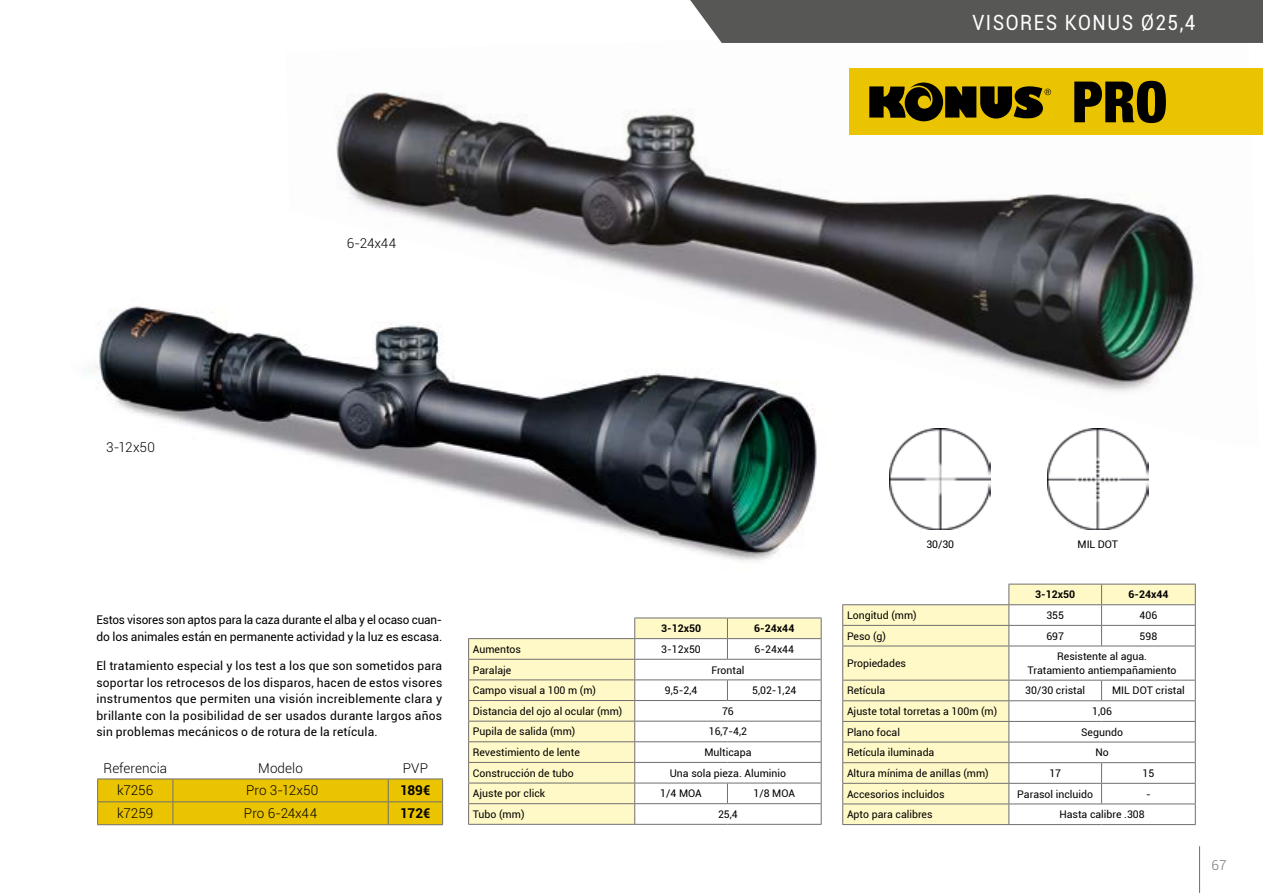
<style>
.page{position:relative;width:1263px;height:893px;background:#fff}
.page>*{position:absolute;margin:0;border:0;box-sizing:border-box;transform-origin:0 0}
.t1{font:900 condensed 57px "Helvetica Neue LT Std";color:#000}
.Sección_pág__Der{font:21px "Roboto";letter-spacing:.08em;color:#fff;scale:.9 1}
.tabla_9-12_centrado{font:300 13.5px "Roboto";color:#000}
.Texto_9-12_-_justif{font:300 13.5px "Roboto";letter-spacing:-.01em;color:#000}
.tabla_9-12_centrado-2{font:700 13.5px "Roboto";letter-spacing:-.015em;color:#000}
.t2{font:300 13.5px "Roboto";color:#706f6f}
.texto_8-11{font:12px/16.5px "Roboto";letter-spacing:-.005em;color:#000}
.Tabla_7-9_Izq{font:10.5px "Roboto";color:#000}
.Tabla_7-9_centrado{font:10.5px "Roboto";color:#000}
.Tabla_7-9_centrado-2{font:700 10.5px "Roboto";color:#000}
</style>
<div class="page">
<img style="left:336px;top:68px;width:923px;height:361px">
<img style="left:96px;top:262px;width:787px;height:356px">
<div style="left:690px;top:0;width:573px;height:43px;background:#575756"></div>
<div style="left:469px;top:639px;width:165px;height:185px;background:#fff9c7"></div>
<hr style="left:468px;top:659px;width:167px;height:1px;background:#706f6f">
<hr style="left:468px;top:679px;width:167px;height:1px;background:#706f6f">
<hr style="left:468px;top:700px;width:167px;height:1px;background:#706f6f">
<hr style="left:468px;top:721px;width:167px;height:1px;background:#706f6f">
<hr style="left:468px;top:741px;width:167px;height:1px;background:#706f6f">
<hr style="left:468px;top:762px;width:167px;height:1px;background:#706f6f">
<hr style="left:468px;top:783px;width:167px;height:1px;background:#706f6f">
<hr style="left:468px;top:803px;width:167px;height:1px;background:#706f6f">
<hr style="left:468px;top:824px;width:167px;height:1px;background:#706f6f">
<hr style="left:635px;top:824px;width:92px;height:1px;background:#706f6f">
<hr style="left:727px;top:824px;width:94px;height:1px;background:#706f6f">
<svg style="left:468px;top:639px;width:1px;height:185px"></svg>
<svg style="left:634px;top:618px;width:188px;height:206px"></svg>
<hr style="left:468px;top:638px;width:167px;height:1px;background:#706f6f">
<hr style="left:635px;top:638px;width:92px;height:1px;background:#706f6f">
<hr style="left:727px;top:638px;width:94px;height:1px;background:#706f6f">
<svg style="left:97px;top:778px;width:346px;height:46px;background:#e3bf08"></svg>
<hr style="left:97px;top:824px;width:76px;height:1px;background:#706f6f">
<hr style="left:173px;top:824px;width:215px;height:1px;background:#706f6f">
<hr style="left:388px;top:824px;width:55px;height:1px;background:#706f6f">
<div style="left:849px;top:69px;width:414px;height:66px;background:#eac400"></div>
<svg style="left:869px;top:83px;width:182px;height:38px"></svg>
<img style="left:890px;top:429px;width:101px;height:101px">
<img style="left:1047px;top:429px;width:101px;height:101px">
<svg style="left:843px;top:584px;width:165px;height:240px;background:#fcf7ca"></svg>
<hr style="left:842px;top:625px;width:167px;height:1px;background:#706f6f">
<hr style="left:842px;top:646px;width:167px;height:1px;background:#706f6f">
<hr style="left:842px;top:680px;width:167px;height:1px;background:#706f6f">
<hr style="left:842px;top:700px;width:167px;height:1px;background:#706f6f">
<hr style="left:842px;top:721px;width:167px;height:1px;background:#706f6f">
<hr style="left:842px;top:742px;width:167px;height:1px;background:#706f6f">
<hr style="left:842px;top:762px;width:167px;height:1px;background:#706f6f">
<hr style="left:842px;top:783px;width:167px;height:1px;background:#706f6f">
<hr style="left:842px;top:804px;width:167px;height:1px;background:#706f6f">
<svg style="left:842px;top:605px;width:1px;height:41px"></svg>
<hr style="left:842px;top:646px;width:1px;height:34px;background:#706f6f">
<svg style="left:842px;top:680px;width:1px;height:144px"></svg>
<hr style="left:842px;top:824px;width:167px;height:1px;background:#706f6f">
<svg style="left:1008px;top:584px;width:188px;height:241px"></svg>
<hr style="left:842px;top:604px;width:167px;height:1px;background:#706f6f">
<hr style="left:1009px;top:604px;width:92px;height:1px;background:#706f6f">
<hr style="left:1101px;top:604px;width:95px;height:1px;background:#706f6f">
<hr style="left:1199px;top:846px;width:1px;height:47px;background:#706f6f">
<p class="Texto_9-12_-_justif" style="left:347px;top:234px;width:51px">6-24x44</p>
<p class="Sección_pág__Der" style="left:972px;top:7px;width:249px">VISORES KONUS Ø25,4</p>
<p class="t1" style="left:1072px;top:67px;width:97px">PRO</p>
<p class="Texto_9-12_-_justif" style="left:106px;top:438px;width:50px">3-12x50</p>
<p class="texto_8-11" style="left:96px;top:611px;width:347px">Estos visores son aptos para la caza durante el alba y el ocaso cuan&shy;do los animales están en permanente actividad y la luz es escasa.</p>
<p class="texto_8-11" style="left:96px;top:657px;width:347px;text-align:justify">El tratamiento especial y los test a los que son sometidos para soportar los retrocesos de los disparos, hacen de estos visores instrumentos que permiten una visión increiblemente clara y brillante con la posibilidad de ser usados durante largos años sin problemas mecánicos o de rotura de la retícula.</p>
<p class="tabla_9-12_centrado" style="left:104px;top:758px;width:65px">Referencia</p>
<p class="tabla_9-12_centrado" style="left:258px;top:758px;width:46px">Modelo</p>
<p class="tabla_9-12_centrado" style="left:403px;top:758px;width:27px">PVP</p>
<p class="tabla_9-12_centrado" style="left:117px;top:781px;width:38px">k7256</p>
<p class="tabla_9-12_centrado" style="left:246px;top:781px;width:74px">Pro 3-12x50</p>
<p class="tabla_9-12_centrado-2" style="left:400px;top:781px;width:32px">189€</p>
<p class="tabla_9-12_centrado" style="left:117px;top:804px;width:38px">k7259</p>
<p class="tabla_9-12_centrado" style="left:244px;top:804px;width:75px">Pro 6-24x44</p>
<p class="tabla_9-12_centrado-2" style="left:400px;top:804px;width:32px">172€</p>
<p class="Tabla_7-9_centrado-2" style="left:661px;top:621px;width:42px">3-12x50</p>
<p class="Tabla_7-9_centrado-2" style="left:754px;top:621px;width:42px">6-24x44</p>
<p class="Tabla_7-9_Izq" style="left:473px;top:642px;width:50px">Aumentos</p>
<p class="Tabla_7-9_centrado" style="left:661px;top:642px;width:41px">3-12x50</p>
<p class="Tabla_7-9_centrado" style="left:754px;top:642px;width:41px">6-24x44</p>
<p class="Tabla_7-9_Izq" style="left:473px;top:662px;width:40px">Paralaje</p>
<p class="Tabla_7-9_centrado" style="left:711px;top:662px;width:35px">Frontal</p>
<p class="Tabla_7-9_Izq" style="left:473px;top:683px;width:125px">Campo visual a 100 m (m)</p>
<p class="Tabla_7-9_centrado" style="left:665px;top:683px;width:34px">9,5-2,4</p>
<p class="Tabla_7-9_centrado" style="left:752px;top:683px;width:46px">5,02-1,24</p>
<p class="Tabla_7-9_Izq" style="left:473px;top:704px;width:151px">Distancia del ojo al ocular (mm)</p>
<p class="Tabla_7-9_centrado" style="left:722px;top:704px;width:13px">76</p>
<p class="Tabla_7-9_Izq" style="left:473px;top:724px;width:104px">Pupila de salida (mm)</p>
<p class="Tabla_7-9_centrado" style="left:709px;top:724px;width:40px">16,7-4,2</p>
<p class="Tabla_7-9_Izq" style="left:473px;top:745px;width:109px">Revestimiento de lente</p>
<p class="Tabla_7-9_centrado" style="left:704px;top:745px;width:48px">Multicapa</p>
<p class="Tabla_7-9_Izq" style="left:473px;top:766px;width:102px">Construcción de tubo</p>
<p class="Tabla_7-9_centrado" style="left:670px;top:766px;width:118px">Una sola pieza. Aluminio</p>
<p class="Tabla_7-9_Izq" style="left:473px;top:786px;width:74px">Ajuste por click</p>
<p class="Tabla_7-9_centrado" style="left:660px;top:786px;width:43px">1/4 MOA</p>
<p class="Tabla_7-9_centrado" style="left:753px;top:786px;width:43px">1/8 MOA</p>
<p class="Tabla_7-9_Izq" style="left:473px;top:807px;width:53px">Tubo (mm)</p>
<p class="Tabla_7-9_centrado" style="left:718px;top:807px;width:21px">25,4</p>
<p class="Tabla_7-9_Izq" style="left:926px;top:537px;width:29px">30/30</p>
<p class="Tabla_7-9_Izq" style="left:1077px;top:537px;width:42px">MIL DOT</p>
<p class="Tabla_7-9_centrado-2" style="left:1035px;top:587px;width:42px">3-12x50</p>
<p class="Tabla_7-9_centrado-2" style="left:1128px;top:587px;width:42px">6-24x44</p>
<p class="Tabla_7-9_Izq" style="left:847px;top:608px;width:71px">Longitud (mm)</p>
<p class="Tabla_7-9_centrado" style="left:1046px;top:608px;width:19px">355</p>
<p class="Tabla_7-9_centrado" style="left:1139px;top:608px;width:19px">406</p>
<p class="Tabla_7-9_Izq" style="left:847px;top:628px;width:41px">Peso (g)</p>
<p class="Tabla_7-9_centrado" style="left:1046px;top:628px;width:19px">697</p>
<p class="Tabla_7-9_centrado" style="left:1139px;top:628px;width:19px">598</p>
<p class="Tabla_7-9_Izq" style="left:847px;top:656px;width:61px">Propiedades</p>
<p class="Tabla_7-9_centrado" style="left:1057px;top:649px;width:91px">Resistente al agua.</p>
<p class="Tabla_7-9_centrado" style="left:1028px;top:663px;width:150px">Tratamiento antiempañamiento</p>
<p class="Tabla_7-9_Izq" style="left:847px;top:683px;width:40px">Retícula</p>
<p class="Tabla_7-9_centrado" style="left:1025px;top:683px;width:61px">30/30 cristal</p>
<p class="Tabla_7-9_centrado" style="left:1112px;top:683px;width:74px">MIL DOT cristal</p>
<p class="Tabla_7-9_Izq" style="left:847px;top:704px;width:152px">Ajuste total torretas a 100m (m)</p>
<p class="Tabla_7-9_centrado" style="left:1092px;top:704px;width:21px">1,06</p>
<p class="Tabla_7-9_Izq" style="left:847px;top:725px;width:54px">Plano focal</p>
<p class="Tabla_7-9_centrado" style="left:1081px;top:725px;width:43px">Segundo</p>
<p class="Tabla_7-9_Izq" style="left:847px;top:745px;width:89px">Retícula iluminada</p>
<p class="Tabla_7-9_centrado" style="left:1095px;top:745px;width:15px">No</p>
<p class="Tabla_7-9_Izq" style="left:847px;top:766px;width:143px">Altura mínima de anillas (mm)</p>
<p class="Tabla_7-9_centrado" style="left:1049px;top:766px;width:13px">17</p>
<p class="Tabla_7-9_centrado" style="left:1142px;top:766px;width:13px">15</p>
<p class="Tabla_7-9_Izq" style="left:847px;top:786px;width:99px">Accesorios incluidos</p>
<p class="Tabla_7-9_centrado" style="left:1017px;top:786px;width:77px">Parasol incluido</p>
<p class="Tabla_7-9_centrado" style="left:1146px;top:786px;width:6px">-</p>
<p class="Tabla_7-9_Izq" style="left:847px;top:807px;width:87px">Apto para calibres</p>
<p class="Tabla_7-9_centrado" style="left:1059px;top:807px;width:87px">Hasta calibre .308</p>
<p class="t2" style="left:1211px;top:856px;width:16px">67</p>
</div>
